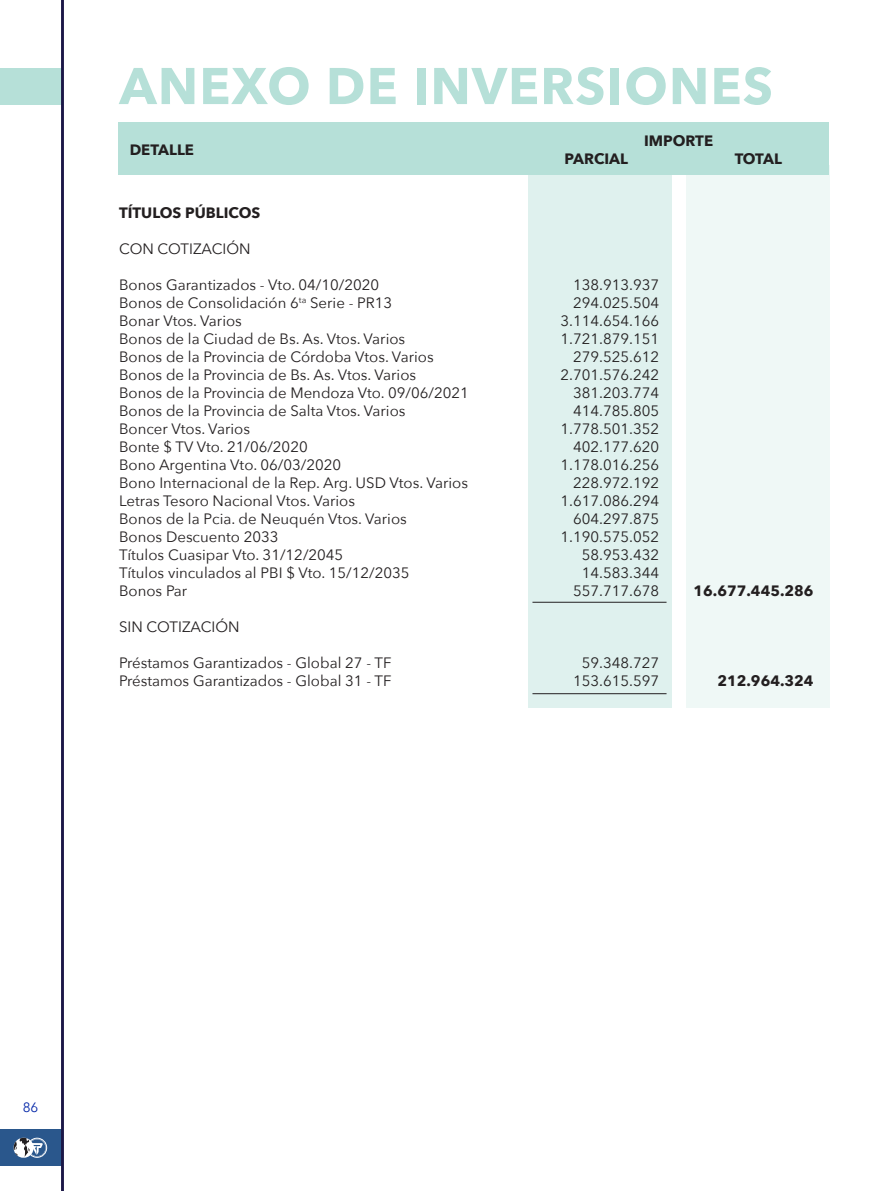
<style>
.page{position:relative;width:893px;height:1191px;background:#fff}
.page>*{position:absolute;margin:0;border:0;box-sizing:border-box;transform-origin:0 0}
.t1{font:700 51px "Avenir Next";letter-spacing:.025em;color:#b6e0d8}
.t2{font:15px "Avenir Next";color:#231f20}
.t3{font:700 15px "Avenir Next";color:#231f20}
.t4{font:13.5px "Avenir Next";color:#0024a7}
</style>
<div class="page">
<div style="left:0;top:1128px;width:62px;height:37px;background:#2a578c"></div>
<div style="left:0;top:68px;width:62px;height:36px;background:#b6e0d8"></div>
<hr style="left:61px;top:0;width:3px;height:1191px;background:#1b1747">
<svg style="left:13px;top:1137px;width:34px;height:21px"></svg>
<div style="left:686px;top:165px;width:143px;height:542px;background:#eff8f6"></div>
<div style="left:528px;top:165px;width:143px;height:542px;background:#dff1ee"></div>
<div style="left:119px;top:122px;width:710px;height:53px;background:#b6e0d8"></div>
<hr style="left:532px;top:602px;width:134px;height:1px;background:#231f20">
<hr style="left:532px;top:693px;width:134px;height:1px;background:#231f20">
<p class="t1" style="left:119px;top:42px;width:655px">ANEXO DE INVERSIONES</p>
<p class="t3" style="left:130px;top:137px;width:66px">DETALLE</p>
<p class="t3" style="left:644px;top:128px;width:71px">IMPORTE</p>
<p class="t3" style="left:564px;top:146px;width:65px">PARCIAL</p>
<p class="t3" style="left:735px;top:146px;width:49px">TOTAL</p>
<p class="t3" style="left:119px;top:200px;width:143px">TÍTULOS PÚBLICOS</p>
<p class="t2" style="left:119px;top:236px;width:133px">CON COTIZACIÓN</p>
<p class="t2" style="left:119px;top:272px;width:262px">Bonos Garantizados - Vto. 04/10/2020</p>
<p class="t2" style="left:573px;top:272px;width:88px">138.913.937</p>
<p class="t2" style="left:119px;top:290px;width:275px">Bonos de Consolidación 6<sup>ta</sup> Serie - PR13</p>
<p class="t2" style="left:573px;top:290px;width:88px">294.025.504</p>
<p class="t2" style="left:119px;top:308px;width:124px">Bonar Vtos. Varios</p>
<p class="t2" style="left:560px;top:308px;width:100px">3.114.654.166</p>
<p class="t2" style="left:119px;top:326px;width:288px">Bonos de la Ciudad de Bs. As. Vtos. Varios</p>
<p class="t2" style="left:560px;top:326px;width:100px">1.721.879.151</p>
<p class="t2" style="left:119px;top:344px;width:316px">Bonos de la Provincia de Córdoba Vtos. Varios</p>
<p class="t2" style="left:573px;top:344px;width:88px">279.525.612</p>
<p class="t2" style="left:119px;top:362px;width:299px">Bonos de la Provincia de Bs. As. Vtos. Varios</p>
<p class="t2" style="left:560px;top:362px;width:100px">2.701.576.242</p>
<p class="t2" style="left:119px;top:380px;width:351px">Bonos de la Provincia de Mendoza Vto. 09/06/2021</p>
<p class="t2" style="left:573px;top:380px;width:88px">381.203.774</p>
<p class="t2" style="left:119px;top:398px;width:288px">Bonos de la Provincia de Salta Vtos. Varios</p>
<p class="t2" style="left:573px;top:398px;width:88px">414.785.805</p>
<p class="t2" style="left:119px;top:416px;width:132px">Boncer Vtos. Varios</p>
<p class="t2" style="left:560px;top:416px;width:100px">1.778.501.352</p>
<p class="t2" style="left:119px;top:434px;width:190px">Bonte $ TV Vto. 21/06/2020</p>
<p class="t2" style="left:573px;top:434px;width:88px">402.177.620</p>
<p class="t2" style="left:119px;top:452px;width:224px">Bono Argentina Vto. 06/03/2020</p>
<p class="t2" style="left:560px;top:452px;width:100px">1.178.016.256</p>
<p class="t2" style="left:119px;top:470px;width:350px">Bono Internacional de la Rep. Arg. USD Vtos. Varios</p>
<p class="t2" style="left:573px;top:470px;width:88px">228.972.192</p>
<p class="t2" style="left:119px;top:488px;width:237px">Letras Tesoro Nacional Vtos. Varios</p>
<p class="t2" style="left:560px;top:488px;width:100px">1.617.086.294</p>
<p class="t2" style="left:119px;top:506px;width:289px">Bonos de la Pcia. de Neuquén Vtos. Varios</p>
<p class="t2" style="left:573px;top:506px;width:88px">604.297.875</p>
<p class="t2" style="left:119px;top:524px;width:161px">Bonos Descuento 2033</p>
<p class="t2" style="left:560px;top:524px;width:100px">1.190.575.052</p>
<p class="t2" style="left:119px;top:542px;width:226px">Títulos Cuasipar Vto. 31/12/2045</p>
<p class="t2" style="left:582px;top:542px;width:79px">58.953.432</p>
<p class="t2" style="left:119px;top:560px;width:292px">Títulos vinculados al PBI $ Vto. 15/12/2035</p>
<p class="t2" style="left:582px;top:560px;width:79px">14.583.344</p>
<p class="t2" style="left:119px;top:578px;width:70px">Bonos Par</p>
<p class="t2" style="left:573px;top:578px;width:88px">557.717.678</p>
<p class="t3" style="left:693px;top:578px;width:122px">16.677.445.286</p>
<p class="t2" style="left:119px;top:614px;width:122px">SIN COTIZACIÓN</p>
<p class="t2" style="left:119px;top:650px;width:274px">Préstamos Garantizados - Global 27 - TF</p>
<p class="t2" style="left:582px;top:650px;width:79px">59.348.727</p>
<p class="t2" style="left:119px;top:668px;width:274px">Préstamos Garantizados - Global 31 - TF</p>
<p class="t2" style="left:573px;top:668px;width:88px">153.615.597</p>
<p class="t3" style="left:717px;top:668px;width:98px">212.964.324</p>
<p class="t4" style="left:23px;top:1095px;width:17px">86</p>
</div>
